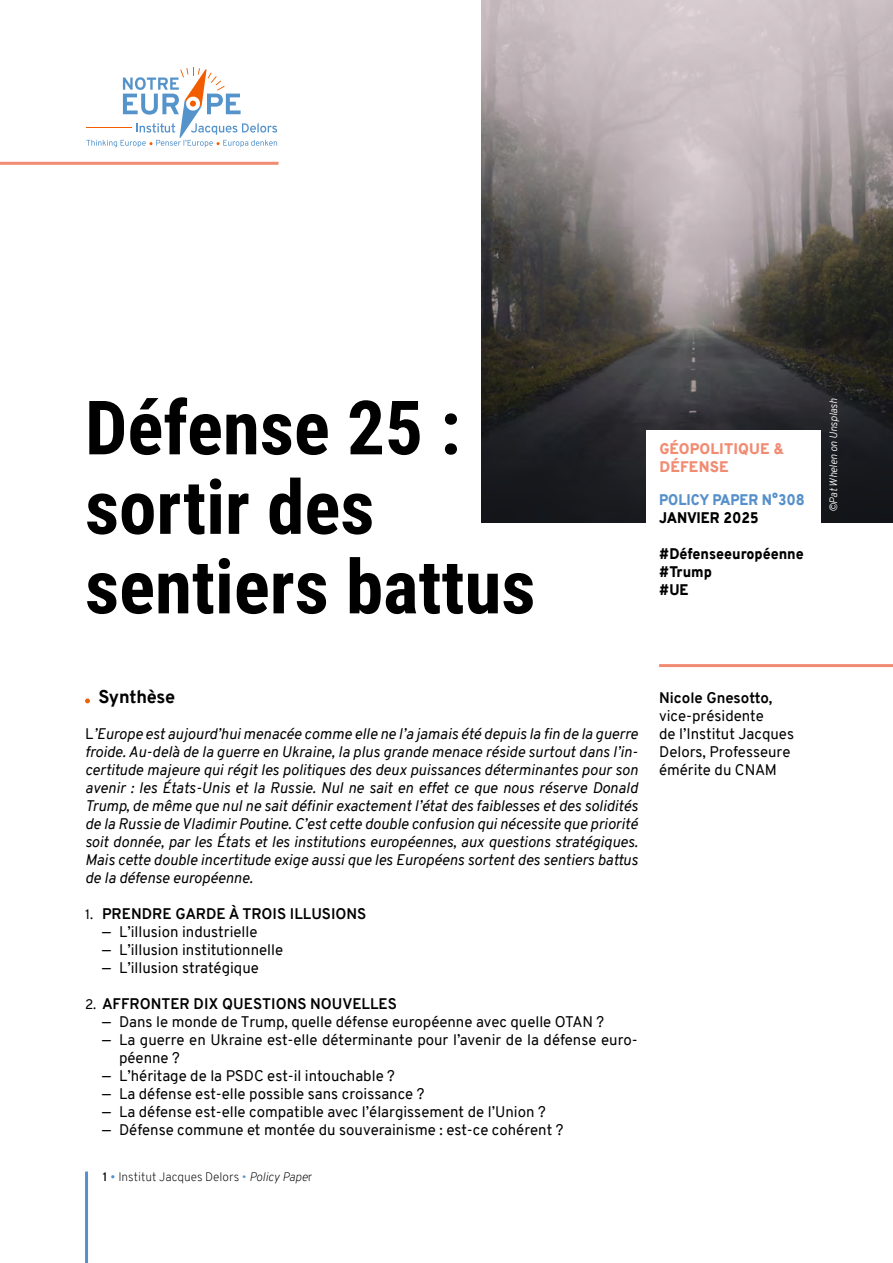
<style>
.page{position:relative;width:893px;height:1263px;background:#fff}
.page>*{position:absolute;margin:0;border:0;box-sizing:border-box;transform-origin:0 0}
.t1{font:700 75px/79.5px "Roboto Condensed";color:#000}
.t2{font:800 18px "Overpass";letter-spacing:-.01em;color:#000}
.t3{font:italic 15px/18px "Overpass";color:#000;text-align:justify}
.t4{font:15px/18px "Overpass";color:#000}
.t5{font:700 15px "Overpass";color:#000}
.t6{font:900 15px/18px "Overpass";color:#000;scale:.94 1}
.t7{font:900 15px/18px "Overpass";letter-spacing:.01em;color:#f18b72}
.t8{font:900 15px "Overpass";color:#5690cb;scale:.94 1}
.t9{font:200 12px "Overpass";color:#000}
.t10{font:italic 300 10.5px "Overpass";letter-spacing:-.01em;color:#fff}
.s1{font-style:normal}
.s2{font-weight:400;font-size:13.5px}
.s3{font-weight:600}
.s4{font-weight:300;color:#5690cb}
.s5{color:#5690cb}
.s6{font-style:italic}
</style>
<div class="page">
<hr style="left:85px;top:1171px;width:3px;height:92px;background:#5690cb">
<svg style="left:86px;top:68px;width:191px;height:79px"></svg>
<hr style="left:86px;top:127px;width:46px;height:1px;background:#f25d00">
<hr style="left:0;top:162px;width:279px;height:3px;background:#f18b72">
<img style="left:482px;top:0;width:411px;height:522px">
<hr style="left:659px;top:664px;width:234px;height:3px;background:#f18b72">
<div style="left:647px;top:430px;width:174px;height:196px;background:#fff"></div>
<svg style="left:85px;top:698px;width:5px;height:5px"></svg>
<h1 class="t1" style="left:85px;top:385px;width:452px">Défense 25 : sortir des sentiers battus</h1>
<p class="t7" style="left:659px;top:440px;width:127px">GÉOPOLITIQUE &amp;<br>DÉFENSE</p>
<p class="t8" style="left:659px;top:489px;width:156px">POLICY PAPER N°308</p>
<p class="t6" style="left:659px;top:509px;width:107px">JANVIER 2025</p>
<p class="t6" style="left:659px;top:545px;width:155px">#Défenseeuropéenne #Trump<br>#UE</p>
<p class="t10" style="left:826px;top:512px;width:116px;rotate:-90deg">©Pat Whelen on Unsplash</p>
<p class="t2" style="left:99px;top:684px;width:78px">Synthèse</p>
<p class="t3" style="left:85px;top:725px;width:554px"><span class="s1">L</span>’Europe est aujourd’hui menacée comme elle ne l’a jamais été depuis la fin de la guerre froide. Au-delà de la guerre en Ukraine, la plus grande menace réside surtout dans l’in&shy;certitude majeure qui régit les politiques des deux puissances déterminantes pour son avenir : les États-Unis et la Russie. Nul ne sait en effet ce que nous réserve Donald Trump, de même que nul ne sait définir exactement l’état des faiblesses et des solidités de la Russie de Vladimir Poutine. C’est cette double confusion qui nécessite que priorité soit donnée, par les États et les institutions européennes, aux questions stratégiques.<br>Mais cette double incertitude exige aussi que les Européens sortent des sentiers battus de la défense européenne.</p>
<p class="t5" style="left:85px;top:903px;width:283px"><span class="s2">1.</span> PRENDRE GARDE À TROIS ILLUSIONS</p>
<p class="t4" style="left:102px;top:923px;width:157px">— L’illusion industrielle</p>
<p class="t4" style="left:102px;top:941px;width:183px">— L’illusion institutionnelle</p>
<p class="t4" style="left:102px;top:959px;width:158px">— L’illusion stratégique</p>
<p class="t5" style="left:85px;top:993px;width:313px"><span class="s2">2.</span> AFFRONTER DIX QUESTIONS NOUVELLES</p>
<p class="t4" style="left:102px;top:1013px;width:504px">— Dans le monde de Trump, quelle défense européenne avec quelle OTAN ?</p>
<p class="t4" style="left:119px;top:1031px;width:520px;text-indent:-17px">— La guerre en Ukraine est-elle déterminante pour l’avenir de la défense euro&shy;péenne ?</p>
<p class="t4" style="left:102px;top:1067px;width:294px">— L’héritage de la PSDC est-il intouchable ?</p>
<p class="t4" style="left:102px;top:1085px;width:324px">— La défense est-elle possible sans croissance ?</p>
<p class="t4" style="left:102px;top:1103px;width:445px">— La défense est-elle compatible avec l’élargissement de l’Union ?</p>
<p class="t4" style="left:102px;top:1121px;width:463px">— Défense commune et montée du souverainisme : est-ce cohérent ?</p>
<p class="t9" style="left:103px;top:1168px;width:211px"><span class="s3">1</span> <span class="s4">•</span> Institut Jacques Delors <span class="s5">•</span> <span class="s6">Policy Pape</span>r</p>
<p class="t5" style="left:659px;top:687px;width:115px">Nicole Gnesotto,</p>
<p class="t4" style="left:659px;top:707px;width:136px">vice-présidente<br>de l’Institut Jacques<br>Delors, Professeure émérite du CNAM</p>
</div>
